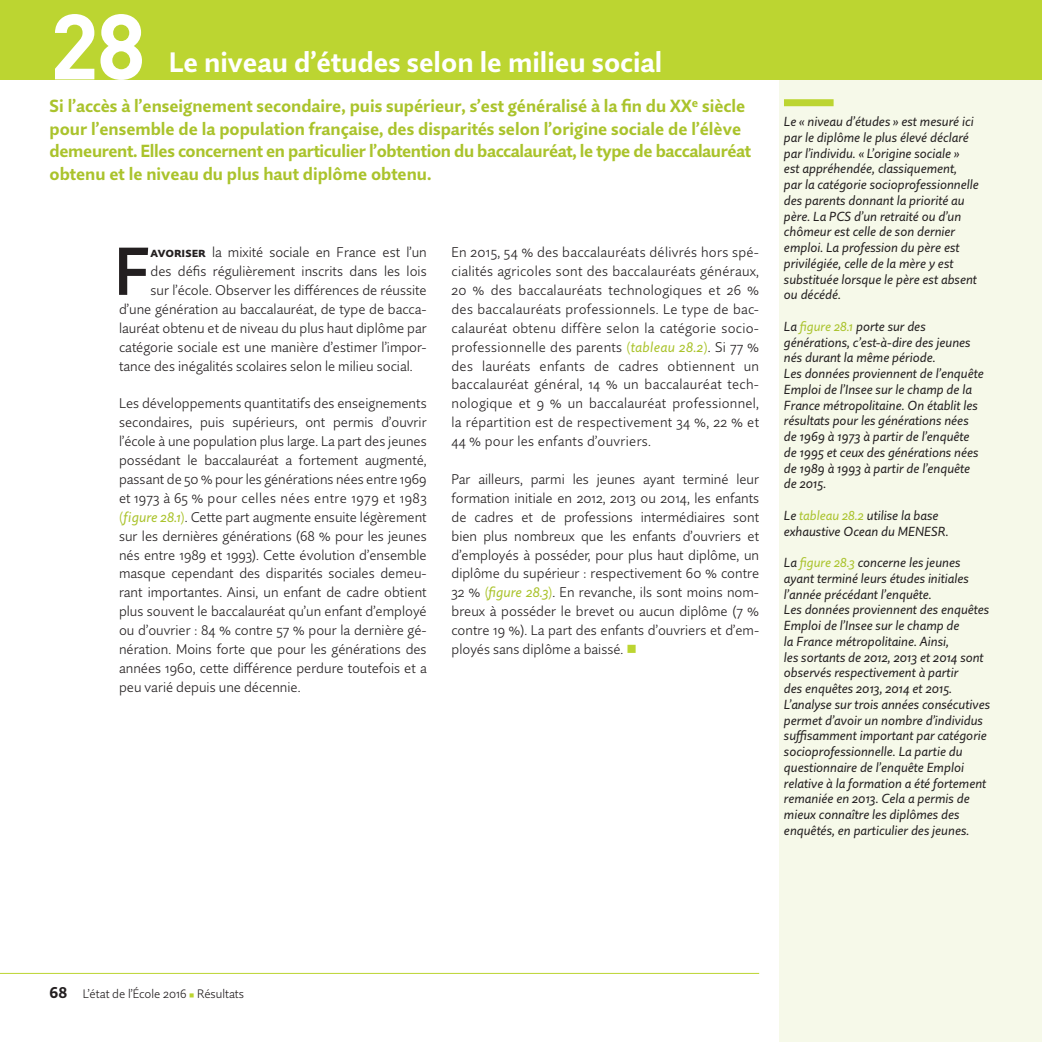
<style>
.page{position:relative;width:1042px;height:1042px;background:#fff}
.page>*{position:absolute;margin:0;border:0;box-sizing:border-box;transform-origin:0 0}
.t1{font:700 91px "DINOT";color:#fff}
.t2{font:600 67.55px "Quire Sans Pro";color:#231f20}
.t3{font:700 28px "Quire Sans Pro";color:#fff}
.t4{font:700 17.5px/22.4px "Quire Sans Pro";color:#aac32c}
.t5{font:300 14px/18.9px "Quire Sans Pro";color:#231f20;text-align:justify}
.t6{font:italic 13.12px/15.8px "Quire Sans Pro";color:#231f20}
.t7{font:300 12.25px "Quire Sans Pro";color:#231f20}
.s1{font-weight:700}
.s2{color:#aac32c}
.s3{font-weight:400;font-style:italic;color:#aac32c}
.s4{color:#bcd531}
.s5{font-weight:700;font-size:15.75px}
.s6{font-weight:700;font-size:15.75px;color:#fff}
</style>
<div class="page">
<div style="left:779px;top:74px;width:263px;height:968px;background:#f6f9e9"></div>
<hr style="left:0;top:973px;width:759px;height:1px;background:#bcd531">
<div style="left:0;top:0;width:1042px;height:79px;background:#bcd531"></div>
<div style="left:784px;top:99px;width:49px;height:7px;background:#bcd531"></div>
<h1 class="t1" style="left:50px;top:-13px;width:98px">28</h1>
<p class="t4" style="left:50px;top:95px;width:703px">Si l’accès à l’enseignement secondaire, puis supérieur, s’est généralisé à la fin du XX<sup>e</sup> siècle pour l’ensemble de la population française, des disparités selon l’origine sociale de l’élève demeurent. Elles concernent en particulier l’obtention du baccalauréat, le type de baccalauréat obtenu et le niveau du plus haut diplôme obtenu.</p>
<h3 class="t3" style="left:169px;top:44px;width:495px">Le niveau d’études selon le milieu social</h3>
<h2 class="t2" style="left:114px;top:228px;width:38px">F</h2>
<p class="t5" style="left:151px;top:243px;width:278px"><span class="s1">avoriser</span> la mixité sociale en France est l’un</p>
<p class="t5" style="left:151px;top:261px;width:278px">des défis régulièrement inscrits dans les lois</p>
<p class="t5" style="left:151px;top:280px;width:278px">sur l’école. Observer les différences de réussite</p>
<p class="t5" style="left:119px;top:299px;width:309px">d’une génération au baccalauréat, de type de bacca-</p>
<p class="t5" style="left:119px;top:318px;width:309px">lauréat obtenu et de niveau du plus haut diplôme par</p>
<p class="t5" style="left:119px;top:337px;width:309px">catégorie sociale est une manière d’estimer l’impor-</p>
<p class="t5" style="left:119px;top:356px;width:295px">tance des inégalités scolaires selon le milieu social.</p>
<p class="t5" style="left:119px;top:394px;width:309px">Les développements quantitatifs des enseignements secondaires, puis supérieurs, ont permis d’ouvrir l’école à une population plus large. La part des jeunes possédant le baccalauréat a fortement augmenté, passant de 50 % pour les générations nées entre 1969 et 1973 à 65 % pour celles nées entre 1979 et 1983 <span class="s2">(</span><span class="s3">figure 28.1</span><span class="s2">)</span>. Cette part augmente ensuite légèrement sur les dernières générations (68 % pour les jeunes nés entre 1989 et 1993). Cette évolution d’ensemble masque cependant des disparités sociales demeu&shy;rant importantes. Ainsi, un enfant de cadre obtient plus souvent le baccalauréat qu’un enfant d’employé ou d’ouvrier : 84 % contre 57 % pour la dernière gé&shy;nération. Moins forte que pour les générations des années 1960, cette différence perdure toutefois et a peu varié depuis une décennie.</p>
<p class="t5" style="left:451px;top:243px;width:309px">En 2015, 54 % des baccalauréats délivrés hors spé&shy;cialités agricoles sont des baccalauréats généraux, 20 % des baccalauréats technologiques et 26 % des baccalauréats professionnels. Le type de bac&shy;calauréat obtenu diffère selon la catégorie socio&shy;professionnelle des parents <span class="s2">(</span><span class="s3">tableau 28.2</span><span class="s2">)</span>. Si 77 % des lauréats enfants de cadres obtiennent un baccalauréat général, 14 % un baccalauréat tech&shy;nologique et 9 % un baccalauréat professionnel, la répartition est de respectivement 34 %, 22 % et 44 % pour les enfants d’ouvriers.</p>
<p class="t5" style="left:451px;top:469px;width:309px">Par ailleurs, parmi les jeunes ayant terminé leur formation initiale en 2012, 2013 ou 2014, les enfants de cadres et de professions intermédiaires sont bien plus nombreux que les enfants d’ouvriers et d’employés à posséder, pour plus haut diplôme, un diplôme du supérieur : respectivement 60 % contre 32 % <span class="s2">(</span><span class="s3">figure 28.3</span><span class="s2">)</span>. En revanche, ils sont moins nom&shy;breux à posséder le brevet ou aucun diplôme (7 % contre 19 %). La part des enfants d’ouvriers et d’em&shy;ployés sans diplôme a baissé. <span class="s4">■</span></p>
<p class="t6" style="left:784px;top:113px;width:196px">Le « niveau d’études » est mesuré ici par le diplôme le plus élevé déclaré par l’individu. « L’origine sociale »<br>est appréhendée, classiquement,<br>par la catégorie socioprofessionnelle des parents donnant la priorité au père. La PCS d’un retraité ou d’un chômeur est celle de son dernier emploi. La profession du père est privilégiée, celle de la mère y est substituée lorsque le père est absent ou décédé.</p>
<p class="t6" style="left:784px;top:318px;width:201px">La <span class="s2">figure 28.1</span> porte sur des générations, c’est-à-dire des jeunes nés durant la même période.<br>Les données proviennent de l’enquête<br>Emploi de l’Insee sur le champ de la<br>France métropolitaine. On établit les résultats pour les générations nées de 1969 à 1973 à partir de l’enquête de 1995 et ceux des générations nées de 1989 à 1993 à partir de l’enquête de 2015.</p>
<p class="t6" style="left:784px;top:507px;width:166px">Le <span class="s2">tableau 28.2</span> utilise la base exhaustive Ocean du MENESR.</p>
<p class="t6" style="left:784px;top:554px;width:208px">La <span class="s2">figure 28.3</span> concerne les jeunes ayant terminé leurs études initiales l’année précédant l’enquête.<br>Les données proviennent des enquêtes Emploi de l’Insee sur le champ de<br>la France métropolitaine. Ainsi,<br>les sortants de 2012, 2013 et 2014 sont observés respectivement à partir<br>des enquêtes 2013, 2014 et 2015.<br>L’analyse sur trois années consécutives permet d’avoir un nombre d’individus suffisamment important par catégorie socioprofessionnelle. La partie du questionnaire de l’enquête Emploi relative à la formation a été fortement remaniée en 2013. Cela a permis de mieux connaître les diplômes des enquêtés, en particulier des jeunes.</p>
<p class="t7" style="left:50px;top:986px;width:196px"><span class="s5">68</span> <span class="s6">–</span> L’état de l’École 2016 <span class="s4">■</span> Résultats</p>
</div>
